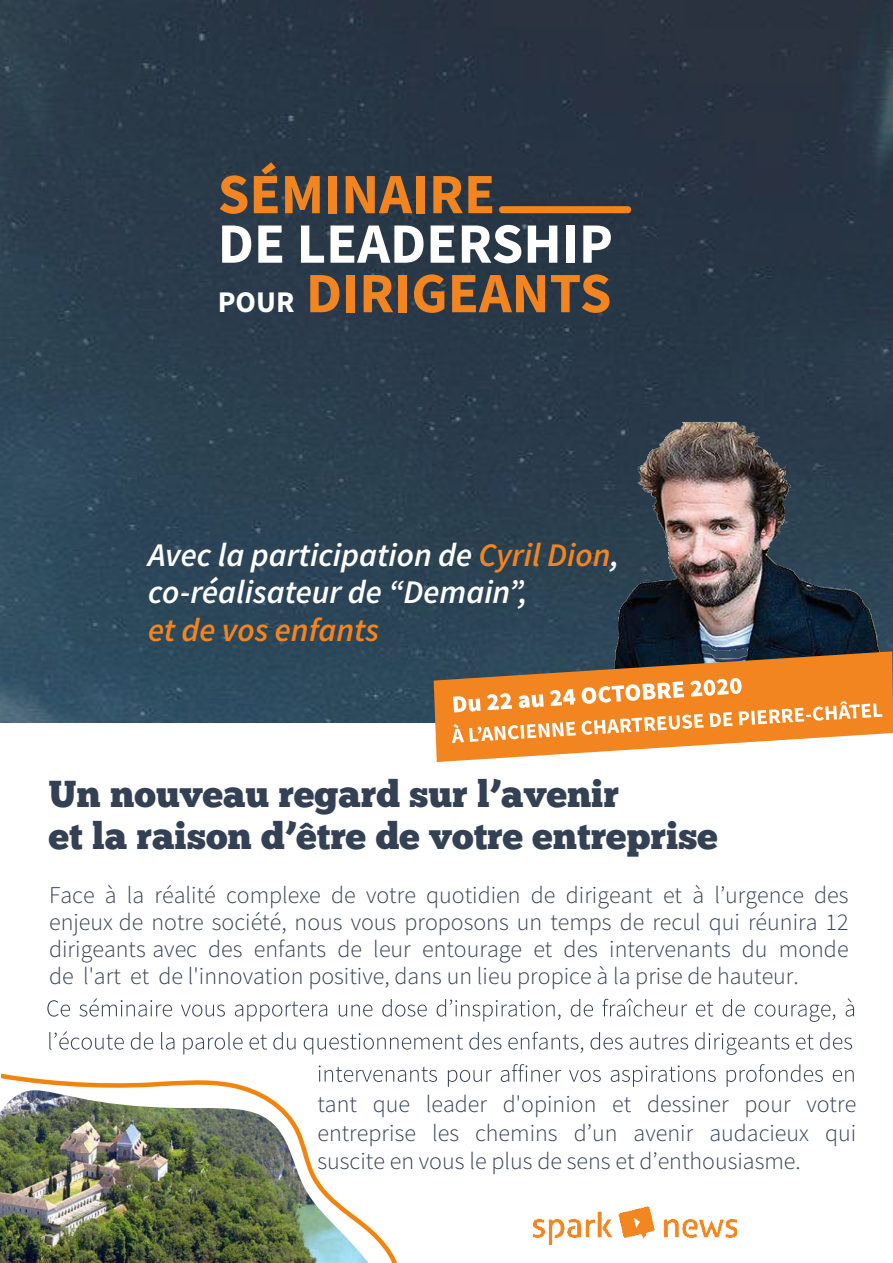
<style>
.page{position:relative;width:893px;height:1263px;background:#fff}
.page>*{position:absolute;margin:0;border:0;box-sizing:border-box;transform-origin:0 0}
.t1{font:700 57px/49.5px "Source Sans Pro";color:#fff}
.t2{font:700 57px "Source Sans Pro";color:#f28520}
.t3{font:37.5px/42px "Chunk Five";color:#344155}
.t4{font:italic 600 33px/37.5px "Source Sans Pro";color:#fff}
.t5{font:italic 600 33px "Source Sans Pro";color:#f28520}
.t6{font:300 24px/27px "Source Sans Pro";color:#344155;text-align:justify}
.s1{font-size:30px}
.s2{color:#f28520}
</style>
<div class="page">
<div style="left:0;top:0;width:893px;height:723px;background:linear-gradient(to bottom,#28313e,#2f4c60)"></div>
<svg style="left:498px;top:206px;width:134px;height:7px"></svg>
<img style="left:491px;top:324px;width:402px;height:327px">
<svg style="left:434px;top:651px;width:459px;height:111px"></svg>
<svg style="left:47px;top:998px;width:807px;height:24px"></svg>
<svg style="left:49px;top:1031px;width:803px;height:24px"></svg>
<img style="left:533px;top:1206px;width:203px;height:38px">
<svg style="left:452px;top:678px;width:430px;height:65px"></svg>
<svg style="left:319px;top:1064px;width:535px;height:23px"></svg>
<img style="left:2px;top:1067px;width:401px;height:196px">
<h1 class="t2" style="left:218px;top:156px;width:279px">SÉMINAIRE</h1>
<h1 class="t1" style="left:218px;top:218px;width:397px">DE LEADERSHIP<br><span class="s1">POUR</span> <span class="s2">DIRIGEANTS</span></h1>
<h3 class="t4" style="left:148px;top:536px;width:473px">Avec la participation de <span class="s2">Cyril Dion</span>, co-réalisateur de “Demain”,</h3>
<h3 class="t5" style="left:148px;top:608px;width:233px">et de vos enfants</h3>
<h2 class="t3" style="left:49px;top:773px;width:670px">Un nouveau regard sur l’avenir<br>et la raison d’être de votre entreprise</h2>
<p class="t6" style="left:49px;top:882px;width:801px">Face à la réalité complexe de votre quotidien de dirigeant et à l’urgence des enjeux de notre société, nous vous proposons un temps de recul qui réunira 12 dirigeants avec des enfants de leur entourage et des intervenants du monde de l'art et de l'innovation positive, dans un lieu propice à la prise de hauteur.</p>
<p class="t6" style="left:317px;top:1089px;width:540px;line-height:28.8px">tant que leader d'opinion et dessiner pour votre entreprise les chemins d’un avenir audacieux qui suscite en vous le plus de sens et d’enthousiasme.</p>
</div>
